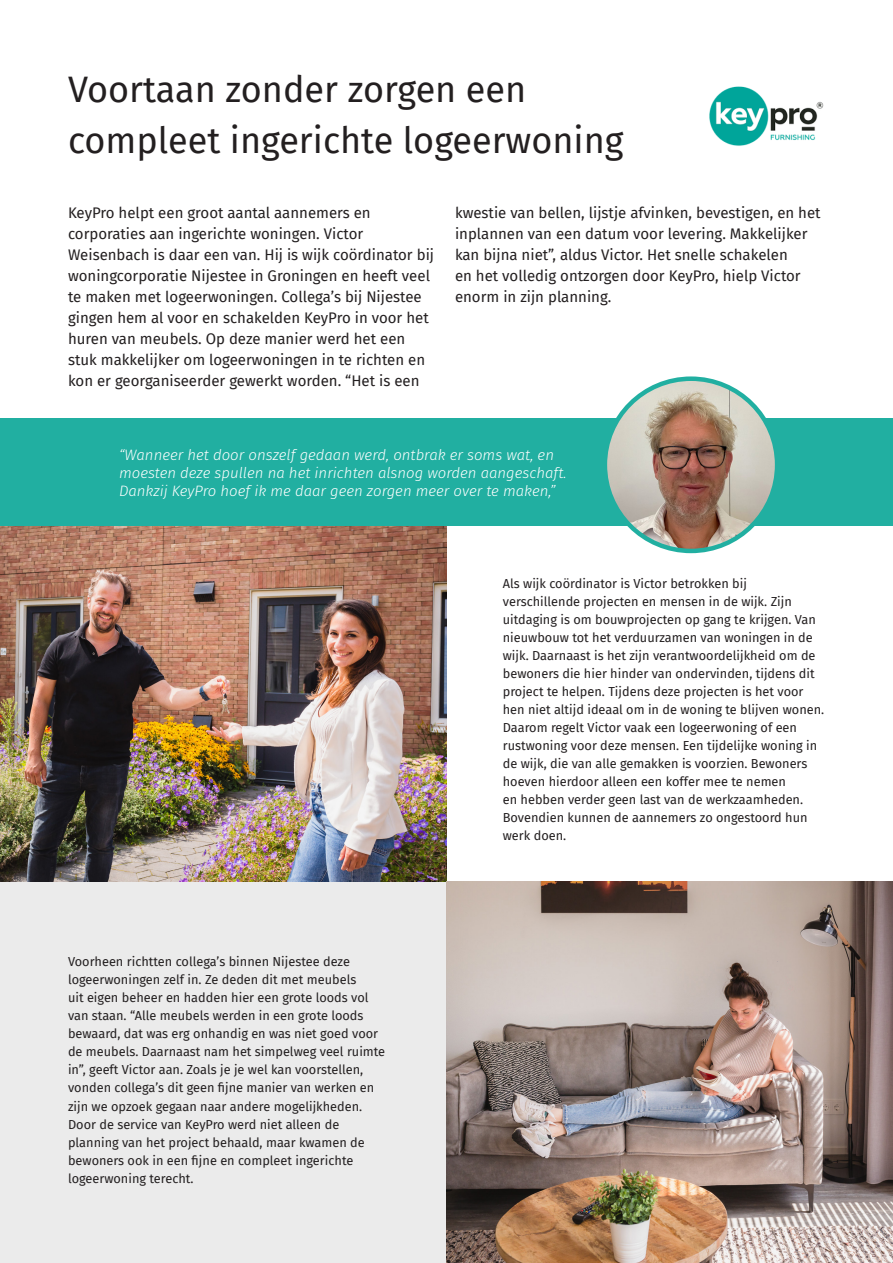
<style>
.page{position:relative;width:893px;height:1263px;background:#fff}
.page>*{position:absolute;margin:0;border:0;box-sizing:border-box;transform-origin:0 0}
.t1{font:36px/51px "Fira Sans";color:#231f20}
.t2{font:15px/21px "Fira Sans";color:#231f20}
.t3{font:italic 300 15px/18px "Fira Sans";color:#fff}
.t4{font:12.75px/18px "Fira Sans";color:#231f20}
</style>
<div class="page">
<div style="left:0;top:881px;width:892px;height:382px;background:#ebebeb"></div>
<div style="left:0;top:419px;width:893px;height:107px;background:#21afa1"></div>
<img style="left:709px;top:86px;width:115px;height:60px">
<img style="left:0;top:526px;width:446px;height:355px">
<img style="left:446px;top:881px;width:447px;height:382px">
<img style="left:605px;top:379px;width:172px;height:172px;border-radius:86px">
<div style="left:603px;top:376px;width:176px;height:177px;border:4px solid #21afa1;border-radius:50%"></div>
<h1 class="t1" style="left:68px;top:63px;width:557px">Voortaan zonder zorgen een compleet ingerichte logeerwoning</h1>
<p class="t2" style="left:68px;top:202px;width:368px">KeyPro helpt een groot aantal aannemers en corporaties aan ingerichte woningen. Victor Weisenbach is daar een van. Hij is wijk coördinator bij woningcorporatie Nijestee in Groningen en heeft veel te maken met logeerwoningen. Collega’s bij Nijestee gingen hem al voor en schakelden KeyPro in voor het huren van meubels. Op deze manier werd het een stuk makkelijker om logeerwoningen in te richten en kon er georganiseerder gewerkt worden. “Het is een</p>
<p class="t2" style="left:455px;top:202px;width:367px">kwestie van bellen, lijstje afvinken, bevestigen, en het inplannen van een datum voor levering. Makkelijker kan bijna niet”, aldus Victor. Het snelle schakelen<br>en het volledig ontzorgen door KeyPro, hielp Victor enorm in zijn planning.</p>
<p class="t3" style="left:119px;top:445px;width:449px">“Wanneer het door onszelf gedaan werd, ontbrak er soms wat, en moesten deze spullen na het inrichten alsnog worden aangeschaft.<br>Dankzij KeyPro hoef ik me daar geen zorgen meer over te maken,”</p>
<p class="t4" style="left:68px;top:953px;width:319px">Voorheen richtten collega’s binnen Nijestee deze logeerwoningen zelf in. Ze deden dit met meubels<br>uit eigen beheer en hadden hier een grote loods vol van staan. “Alle meubels werden in een grote loods bewaard, dat was erg onhandig en was niet goed voor de meubels. Daarnaast nam het simpelweg veel ruimte in”, geeft Victor aan. Zoals je je wel kan voorstellen, vonden collega’s dit geen fijne manier van werken en zijn we opzoek gegaan naar andere mogelijkheden.<br>Door de service van KeyPro werd niet alleen de planning van het project behaald, maar kwamen de bewoners ook in een fijne en compleet ingerichte logeerwoning terecht.</p>
<p class="t4" style="left:503px;top:574px;width:323px">Als wijk coördinator is Victor betrokken bij verschillende projecten en mensen in de wijk. Zijn uitdaging is om bouwprojecten op gang te krijgen. Van nieuwbouw tot het verduurzamen van woningen in de wijk. Daarnaast is het zijn verantwoordelijkheid om de bewoners die hier hinder van ondervinden, tijdens dit project te helpen. Tijdens deze projecten is het voor hen niet altijd ideaal om in de woning te blijven wonen.<br>Daarom regelt Victor vaak een logeerwoning of een rustwoning voor deze mensen. Een tijdelijke woning in de wijk, die van alle gemakken is voorzien. Bewoners hoeven hierdoor alleen een koffer mee te nemen<br>en hebben verder geen last van de werkzaamheden.<br>Bovendien kunnen de aannemers zo ongestoord hun werk doen.</p>
</div>
